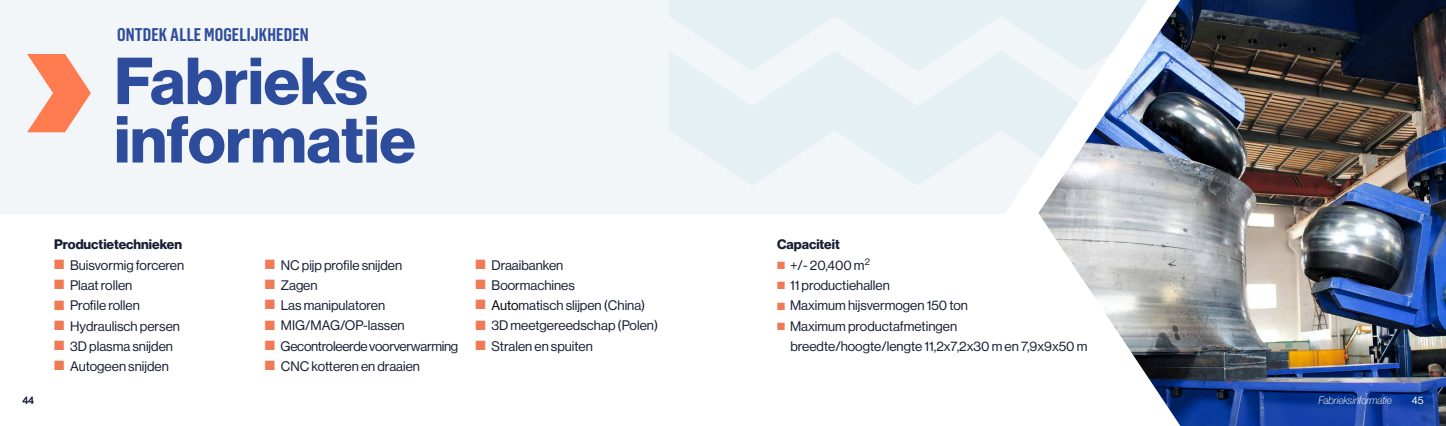
<style>
.page{position:relative;width:1446px;height:426px;background:#fff}
.page>*{position:absolute;margin:0;border:0;box-sizing:border-box;transform-origin:0 0}
.t1{font:64.8px/58.3px "N Haas Grotesk DS Pro 75 Bd";color:#2e4c9c}
.t2{font:600 18px "Flama Cond";letter-spacing:.005em;color:#2f4d9b}
.t3{font:13.5px/20.2px "N Haas Grotesk DS Pro 55 Rg";color:#171d33}
.t4{font:13.5px "N Haas Grotesk DS Pro 55 Rg";letter-spacing:-.02em;color:#171d33}
.t5{font:13.5px "N Haas Grotesk DS Pro 75 Bd";color:#161c33}
.t6{font:13.5px "N Haas Grotesk DS Pro 75 Bd";color:#171d33}
.t7{font:10.5px "N Haas Grotesk DS Pro 36 X Lt It";color:#fff}
.t8{font:10.5px "N Haas Grotesk DS Pro 55 Rg";color:#161c33}
.t9{font:10.5px "N Haas Grotesk DS Pro 55 Rg";color:#fff}
.s1{color:#ef7a55}
.s2{color:#000}
</style>
<div class="page">
<div style="left:0;top:0;width:1311px;height:213px;background:#f3f6f8"></div>
<svg style="left:27px;top:54px;width:64px;height:78px"></svg>
<svg style="left:669px;top:0;width:336px;height:185px;fill:#e4f0f4"></svg>
<img style="left:1180px;top:0;width:266px;height:342px">
<img style="left:1180px;top:342px;width:266px;height:83px">
<svg style="left:1005px;top:0;width:175px;height:425px"></svg>
<h2 class="t2" style="left:117px;top:23px;width:193px">ONTDEK ALLE MOGELIJKHEDEN</h2>
<h1 class="t1" style="left:114px;top:53px;width:303px">Fabrieks informatie</h1>
<p class="t8" style="left:22px;top:394px;width:13px">44</p>
<p class="t5" style="left:54px;top:236px;width:130px">Productietechnieken</p>
<p class="t3" style="left:54px;top:254px;width:132px"><span class="s1">■</span> Buisvormig forceren</p>
<p class="t3" style="left:54px;top:275px;width:80px"><span class="s1">■</span> Plaat rollen</p>
<p class="t3" style="left:54px;top:295px;width:87px"><span class="s1">■</span> Profile rollen</p>
<p class="t3" style="left:54px;top:315px;width:128px"><span class="s1">■</span> Hydraulisch persen</p>
<p class="t3" style="left:54px;top:335px;width:120px"><span class="s1">■</span> 3D plasma snijden</p>
<p class="t3" style="left:54px;top:356px;width:116px"><span class="s1">■</span> Autogeen snijden</p>
<p class="t3" style="left:265px;top:254px;width:139px"><span class="s1">■</span> NC pijp profile snijden</p>
<p class="t3" style="left:265px;top:274px;width:54px"><span class="s1">■</span> Zagen</p>
<p class="t3" style="left:265px;top:295px;width:122px"><span class="s1">■</span> Las manipulatoren</p>
<p class="t3" style="left:265px;top:315px;width:142px"><span class="s1">■</span> MIG/MAG/OP-lassen</p>
<p class="t4" style="left:265px;top:338px;width:195px"><span class="s1">■</span> Gecontroleerde voorverwarming</p>
<p class="t3" style="left:265px;top:355px;width:157px"><span class="s1">■</span> CNC kotteren en draaien</p>
<p class="t3" style="left:475px;top:254px;width:90px"><span class="s1">■</span> Draaibanken</p>
<p class="t3" style="left:475px;top:274px;width:101px"><span class="s1">■</span> Boormachines</p>
<p class="t3" style="left:475px;top:295px;width:172px"><span class="s1">■</span> <span class="s2">Auto</span>matisch slijpen (China)</p>
<p class="t3" style="left:475px;top:315px;width:184px"><span class="s1">■</span> 3D meetgereedschap (Polen)</p>
<p class="t3" style="left:475px;top:335px;width:119px"><span class="s1">■</span> Stralen en spuiten</p>
<p class="t6" style="left:777px;top:236px;width:64px">Capaciteit</p>
<p class="t3" style="left:777px;top:254px;width:94px"><span class="s1">■</span> +/- 20,400 m<sup>2</sup></p>
<p class="t3" style="left:777px;top:275px;width:114px"><span class="s1">■</span> 11 productiehallen</p>
<p class="t3" style="left:777px;top:295px;width:192px"><span class="s1">■</span> Maximum hijsvermogen 150 ton</p>
<p class="t3" style="left:790px;top:315px;width:299px;text-indent:-13px"><span class="s1">■</span> Maximum productafmetingen breedte/hoogte/lengte 11,2x7,2x30 m en 7,9x9x50 m</p>
<p class="t7" style="left:1318px;top:394px;width:75px">Fabrieksinformatie</p>
<p class="t9" style="left:1412px;top:394px;width:13px">45</p>
</div>
